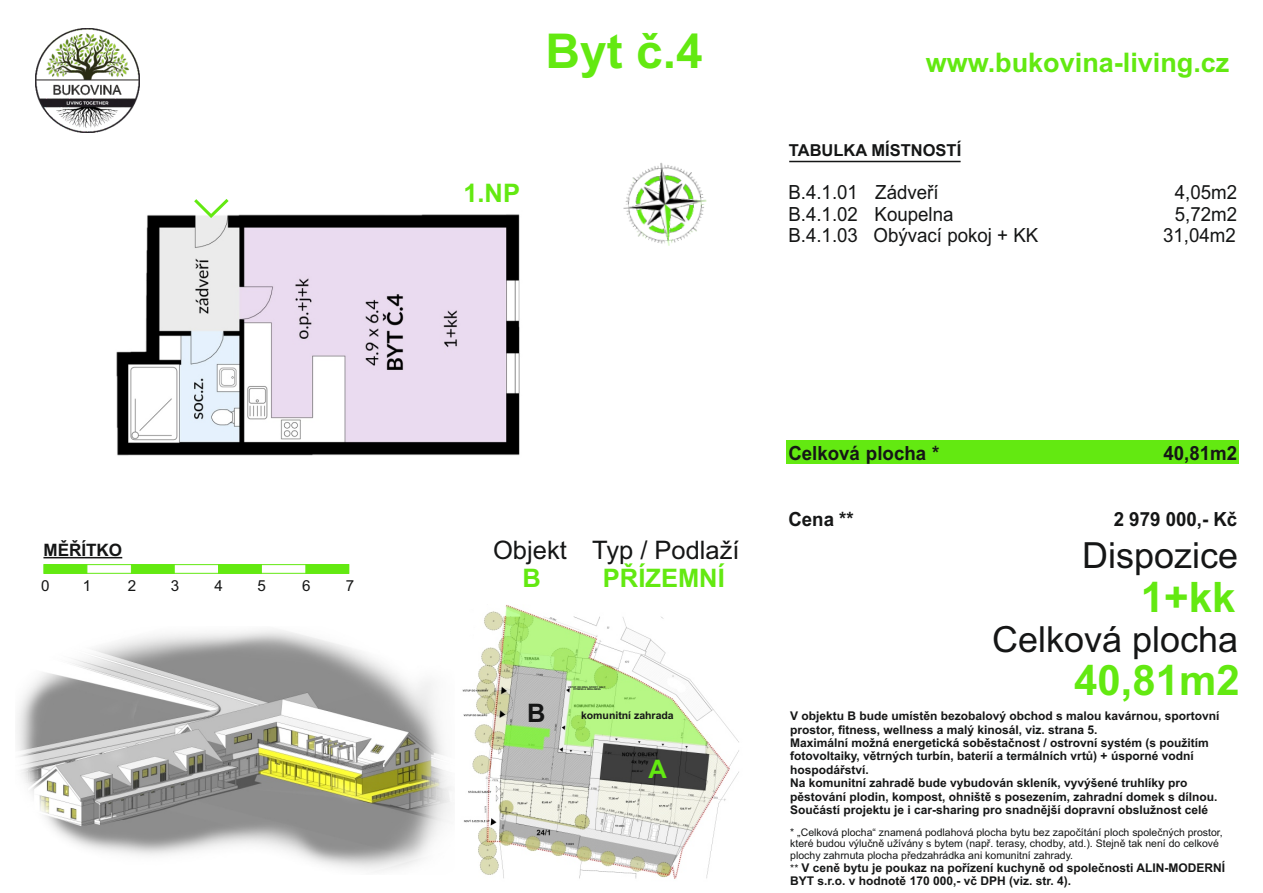
<style>
.page{position:relative;width:1263px;height:893px;background:#fff}
.page>*{position:absolute;margin:0;border:0;box-sizing:border-box;transform-origin:0 0}
.t1{font:700 48px "Arial";color:#63e911}
.t2{font:700 42px/82.5px "Arial";color:#63e911;text-align:right}
.t3{font:36px "Arial";color:#151616}
.t4{font:700 27px "Arial";color:#63e911}
.t5{font:25.5px "Arial";color:#151616}
.t6{font:700 25.5px "Arial";color:#63e911}
.t7{font:700 25.5px "Arial";color:#151616}
.t8{font:19.5px "Arial";color:#151616;scale:.96 1}
.t9{font:700 19.5px "Arial";color:#151616;scale:.96 1}
.t10{font:700 17.1px "Arial";color:#151616}
.t11{font:700 16.5px "Arial";color:#151616}
.t12{font:15.15px "Arial";color:#151616}
.t13{font:700 12px/13.4px "Arial";color:#151616}
.t14{font:10.5px/11.7px "Arial";color:#151616}
.t15{font:700 10.5px "Arial";color:#151616}
.t16{font:700 2.55px/2.8px "Arial";color:#151616;text-align:center}
.s1{font-weight:400;font-size:10.5px}
</style>
<div class="page">
<img style="left:462px;top:605px;width:277px;height:274px">
<div style="left:786px;top:441px;width:453px;height:23px;background:#63e911"></div>
<hr style="left:789px;top:161px;width:172px;height:1px;background:#151616">
<img style="left:623px;top:163px;width:84px;height:83px">
<hr style="left:43px;top:557px;width:79px;height:1px;background:#151616">
<svg style="left:43px;top:564px;width:45px;height:10px"></svg>
<div style="left:44px;top:564px;width:305px;height:10px;border:1px solid #63e911"></div>
<svg style="left:131px;top:564px;width:44px;height:10px"></svg>
<svg style="left:218px;top:564px;width:44px;height:10px"></svg>
<svg style="left:305px;top:564px;width:45px;height:10px"></svg>
<img style="left:36px;top:28px;width:104px;height:104px">
<img style="left:17px;top:630px;width:435px;height:242px">
<img style="left:116px;top:214px;width:404px;height:242px">
<svg style="left:191px;top:199px;width:41px;height:21px"></svg>
<h3 class="t10" style="left:43px;top:543px;width:80px">MĚŘÍTKO</h3>
<p class="t12" style="left:41px;top:580px;width:10px">0</p>
<p class="t12" style="left:83px;top:580px;width:10px">1</p>
<p class="t12" style="left:128px;top:580px;width:10px">2</p>
<p class="t12" style="left:171px;top:580px;width:10px">3</p>
<p class="t12" style="left:214px;top:580px;width:10px">4</p>
<p class="t12" style="left:258px;top:580px;width:10px">5</p>
<p class="t12" style="left:302px;top:580px;width:10px">6</p>
<p class="t12" style="left:346px;top:580px;width:10px">7</p>
<h1 class="t1" style="left:545px;top:33px;width:159px">Byt č.4</h1>
<h3 class="t6" style="left:463px;top:183px;width:58px">1.NP</h3>
<h3 class="t4" style="left:926px;top:53px;width:305px">www.bukovina-living.cz</h3>
<h3 class="t11" style="left:789px;top:144px;width:174px">TABULKA MÍSTNOSTÍ</h3>
<h3 class="t8" style="left:788px;top:185px;width:158px">B.4.1.01 Zádveří</h3>
<h3 class="t8" style="left:1175px;top:185px;width:66px">4,05m2</h3>
<h3 class="t8" style="left:788px;top:206px;width:174px">B.4.1.02 Koupelna</h3>
<h3 class="t8" style="left:1175px;top:206px;width:66px">5,72m2</h3>
<h3 class="t8" style="left:788px;top:228px;width:262px">B.4.1.03 Obývací pokoj + KK</h3>
<h3 class="t8" style="left:1163px;top:228px;width:77px">31,04m2</h3>
<h3 class="t5" style="left:493px;top:540px;width:75px">Objekt</h3>
<h3 class="t6" style="left:523px;top:568px;width:20px">B</h3>
<h3 class="t5" style="left:592px;top:540px;width:149px">Typ / Podlaží</h3>
<h3 class="t6" style="left:603px;top:568px;width:123px">PŘÍZEMNÍ</h3>
<h3 class="t7" style="left:527px;top:703px;width:20px">B</h3>
<p class="t16" style="left:568px;top:685px;width:39px">VSTUP DO KINA, SPORT. HALY,<br>FITNESS A WELLNESS</p>
<p class="t15" style="left:581px;top:711px;width:94px">komunitní zahrada</p>
<h3 class="t6" style="left:648px;top:760px;width:20px">A</h3>
<h3 class="t9" style="left:788px;top:446px;width:159px">Celková plocha *</h3>
<h3 class="t9" style="left:1163px;top:446px;width:78px">40,81m2</h3>
<h3 class="t9" style="left:788px;top:511px;width:70px">Cena **</h3>
<h3 class="t9" style="left:1114px;top:511px;width:130px">2 979 000,- Kč</h3>
<h3 class="t3" style="left:1082px;top:542px;width:158px">Dispozice</h3>
<h2 class="t2" style="left:1074px;top:560px;width:167px">1+kk<br>40,81m2</h2>
<h3 class="t3" style="left:992px;top:626px;width:248px">Celková plocha</h3>
<p class="t13" style="left:790px;top:710px;width:431px">V objektu B bude umístěn bezobalový obchod s malou kavárnou, sportovní prostor, fitness, wellness a malý kinosál, viz. strana 5.</p>
<p class="t13" style="left:790px;top:737px;width:429px">Maximální možná energetická soběstačnost / ostrovní systém (s použitím fotovoltaiky, větrných turbín, baterií a termálních vrtů) + úsporné vodní hospodářství.<br>Na komunitní zahradě bude vybudován skleník, vyvýšené truhlíky pro pěstování plodin, kompost, ohniště s posezením, zahradní domek s dílnou.</p>
<p class="t13" style="left:790px;top:804px;width:420px">Součástí projektu je i car-sharing pro snadnější dopravní obslužnost celé</p>
<p class="t14" style="left:790px;top:827px;width:434px">* „Celková plocha“ znamená podlahová plocha bytu bez započítání ploch společných prostor, které budou výlučně užívány s bytem (např. terasy, chodby, atd.). Stejně tak není do celkové plochy zahrnuta plocha předzahrádka ani komunitní zahrady.</p>
<p class="t13" style="left:790px;top:862px;width:436px"><span class="s1">**</span> V ceně bytu je poukaz na pořízení kuchyně od společnosti ALIN-MODERNÍ<br>BYT s.r.o. v hodnotě 170 000,- vč DPH (viz. str. 4).</p>
</div>
